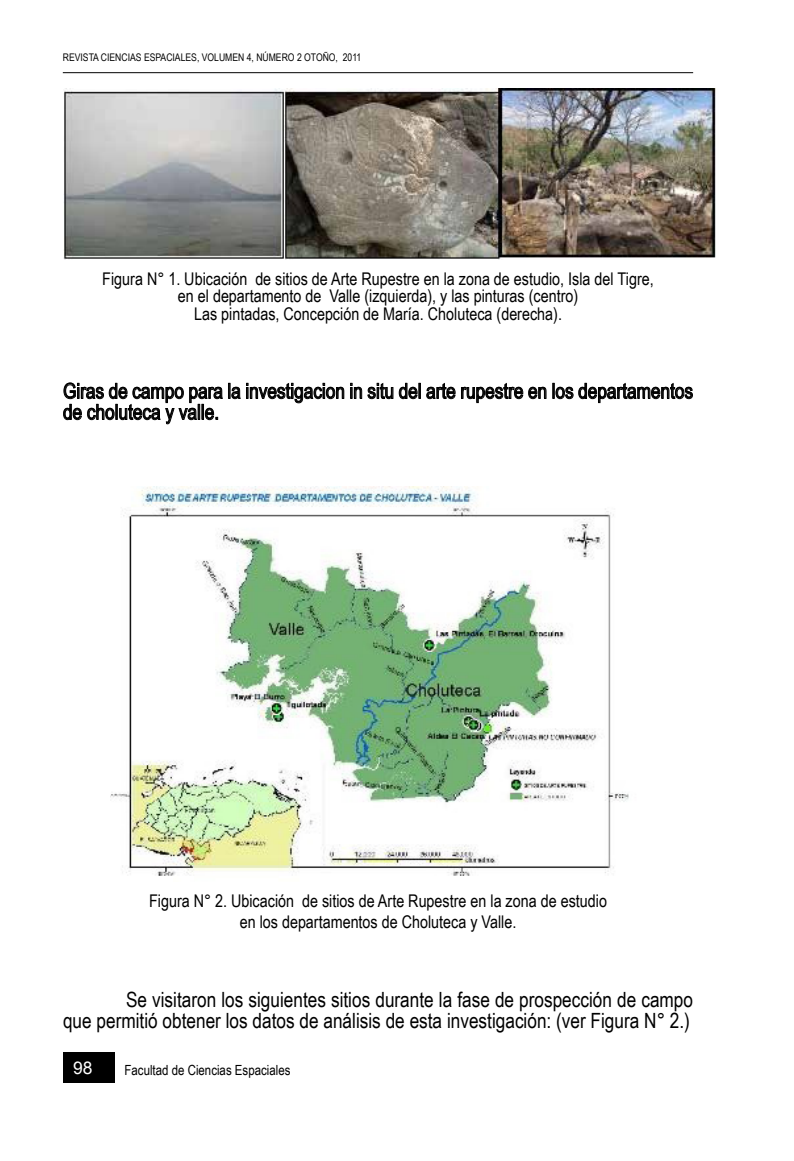
<style>
.page{position:relative;width:794px;height:1161px;background:#fff}
.page>*{position:absolute;margin:0;border:0;box-sizing:border-box;transform-origin:0 0}
.t1{font:21px/21px "Arial Narrow";color:#000}
.t2{font:17.5px/17.5px "Arial Narrow";color:#000;text-align:center}
.t3{font:17.5px "Arial";color:#fff}
.t4{font:14px "Arial Narrow";color:#000}
.t5{font:10.5px "Arial Narrow";color:#000}
</style>
<div class="page">
<div style="left:63px;top:1052px;width:52px;height:30px;background:#000"></div>
<hr style="left:63px;top:72px;width:630px;height:1px;background:#000">
<img style="left:63px;top:89px;width:653px;height:170px">
<svg style="left:350px;top:383px;width:43px;height:16px"></svg>
<svg style="left:399px;top:383px;width:147px;height:20px"></svg>
<svg style="left:552px;top:383px;width:141px;height:20px"></svg>
<svg style="left:63px;top:383px;width:281px;height:41px"></svg>
<img style="left:111px;top:486px;width:518px;height:390px">
<p class="t5" style="left:63px;top:50px;width:300px">revista ciencias espaciales, volumen 4, número 2 Otoño, 2011</p>
<p class="t2" style="left:102px;top:269px;width:553px">Figura N° 1. Ubicación de sitios de Arte Rupestre en la zona de estudio, Isla del Tigre, en el departamento de Valle (izquierda), y las pinturas (centro)<br>Las pintadas, Concepción de María. Choluteca (derecha).</p>
<p class="t1" style="left:63px;top:380px;width:631px">Giras de campo para la investigacion in situ del arte rupestre en los departamentos de choluteca y valle.</p>
<p class="t2" style="left:149px;top:889px;width:459px;line-height:21px">Figura N° 2. Ubicación de sitios de Arte Rupestre en la zona de estudio en los departamentos de Choluteca y Valle.</p>
<p class="t1" style="left:63px;top:988px;width:631px;text-align:right">Se visitaron los siguientes sitios durante la fase de prospección de campo<br>que permitió obtener los datos de análisis de esta investigación: (ver Figura N° 2.)</p>
<p class="t3" style="left:73px;top:1056px;width:21px">98</p>
<p class="t4" style="left:124px;top:1060px;width:167px">Facultad de Ciencias Espaciales</p>
</div>
